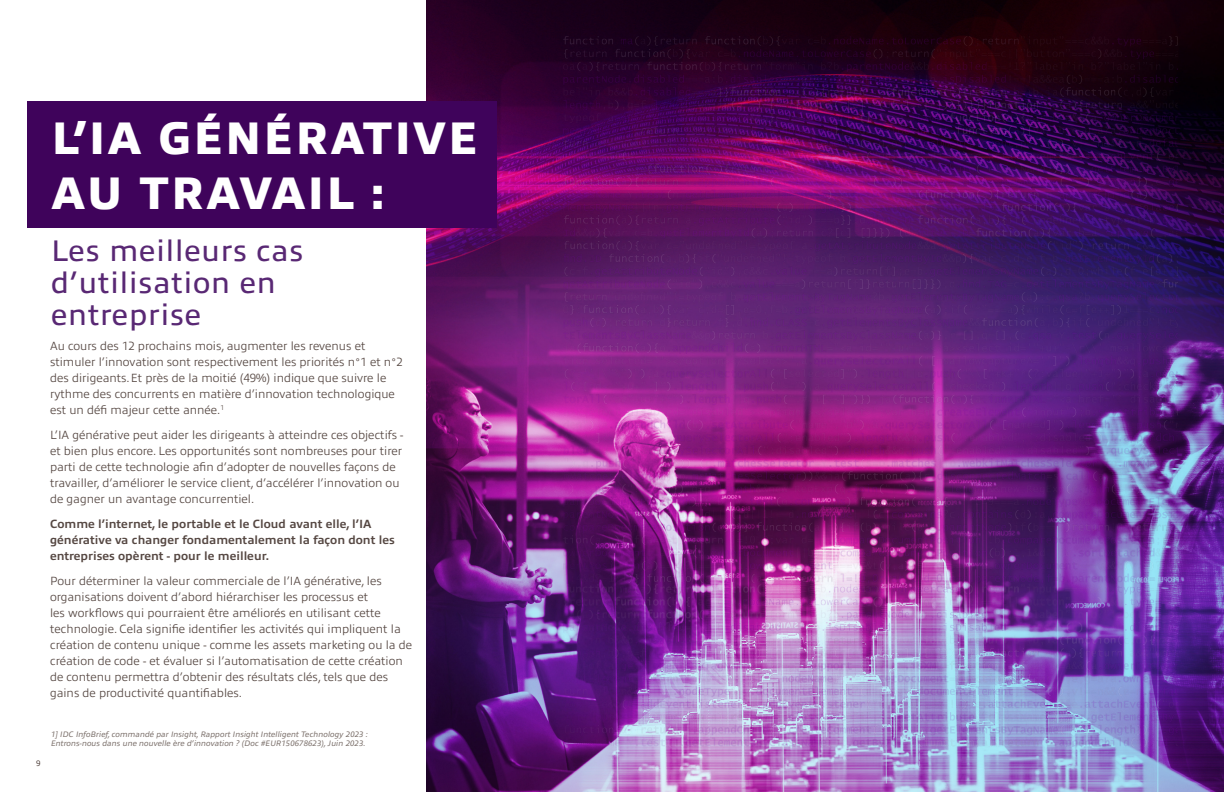
<style>
.page{position:relative;width:1224px;height:792px;background:#fff}
.page>*{position:absolute;margin:0;border:0;box-sizing:border-box;transform-origin:0 0}
.t1{font:800 46px/55.2px "Allumi Pro";letter-spacing:.03em;color:#fff}
.t2{font:30px/32px "Allumi Pro";letter-spacing:.03em;color:#592874}
.t3{font:300 12px/16px "Allumi Pro";color:#554742}
.t4{font:700 12px/16px "Allumi Pro";color:#554742}
.t5{font:italic 8px/9.6px "Allumi Pro";color:#7d726d}
.t6{font:8px "Allumi Pro";color:#554742}
</style>
<div class="page">
<img style="left:427px;top:0;width:797px;height:792px">
<img style="left:564px;top:36px;width:613px;height:711px">
<div style="left:27px;top:101px;width:470px;height:127px;background:#3f035b"></div>
<p class="t6" style="left:36px;top:758px;width:6px">9</p>
<h1 class="t1" style="left:51px;top:107px;width:429px">L’IA GÉNÉRATIVE<br>AU TRAVAIL :</h1>
<h2 class="t2" style="left:51px;top:233px;width:254px">Les meilleurs cas d’utilisation en entreprise</h2>
<p class="t3" style="left:50px;top:337px;width:354px">Au cours des 12 prochains mois, augmenter les revenus et stimuler l’innovation sont respectivement les priorités n°1 et n°2 des dirigeants.Et près de la moitié (49%) indique que suivre le rythme des concurrents en matière d’innovation technologique est un défi majeur cette année.<sup>1</sup></p>
<p class="t3" style="left:50px;top:426px;width:355px">L’IA générative peut aider les dirigeants à atteindre ces objectifs - et bien plus encore. Les opportunités sont nombreuses pour tirer parti de cette technologie afin d’adopter de nouvelles façons de travailler, d’améliorer le service client, d’accélérer l’innovation ou de gagner un avantage concurrentiel.</p>
<p class="t4" style="left:50px;top:515px;width:346px">Comme l’internet, le portable et le Cloud avant elle, l’IA générative va changer fondamentalement la façon dont les entreprises opèrent - pour le meilleur.</p>
<p class="t3" style="left:50px;top:572px;width:364px">Pour déterminer la valeur commerciale de l’IA générative, les organisations doivent d’abord hiérarchiser les processus et<br>les workflows qui pourraient être améliorés en utilisant cette technologie. Cela signifie identifier les activités qui impliquent la création de contenu unique - comme les assets marketing ou la de création de code - et évaluer si l’automatisation de cette création de contenu permettra d’obtenir des résultats clés, tels que des gains de productivité quantifiables.</p>
<p class="t5" style="left:51px;top:728px;width:319px">1] IDC InfoBrief, commandé par Insight, Rapport Insight Intelligent Technology 2023 :<br>Entrons-nous dans une nouvelle ère d’innovation ? (Doc #EUR150678623), Juin 2023.</p>
</div>
